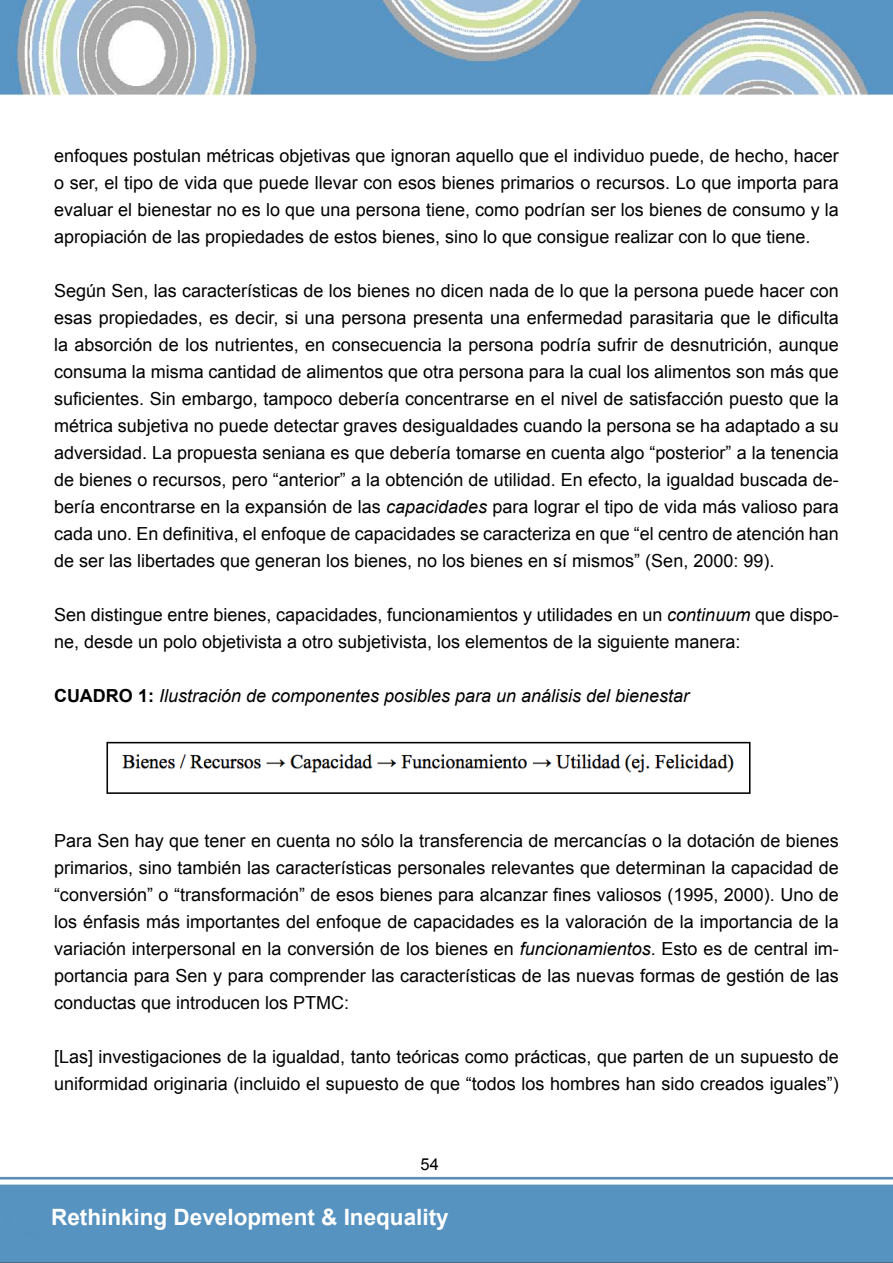
<style>
.page{position:relative;width:893px;height:1263px;background:#fff}
.page>*{position:absolute;margin:0;border:0;box-sizing:border-box;transform-origin:0 0}
.t1{font:700 22.5px "Arial";color:#fff}
.t2{font:18px/27px "Arial";color:#000;text-align:justify}
.t3{font:italic 18px "Arial";color:#000}
.t4{font:16.5px "Arial";color:#000}
.s1{font-style:italic}
.s2{font-weight:700;font-style:normal}
</style>
<div class="page">
<img style="left:0;top:0;width:893px;height:96px">
<img style="left:0;top:1176px;width:893px;height:87px">
<img style="left:106px;top:741px;width:645px;height:53px">
<p class="t2" style="left:54px;top:142px;width:786px">enfoques postulan métricas objetivas que ignoran aquello que el individuo puede, de hecho, hacer o ser, el tipo de vida que puede llevar con esos bienes primarios o recursos. Lo que importa para evaluar el bienestar no es lo que una persona tiene, como podrían ser los bienes de consumo y la apropiación de las propiedades de estos bienes, sino lo que consigue realizar con lo que tiene.</p>
<p class="t2" style="left:54px;top:277px;width:786px">Según Sen, las características de los bienes no dicen nada de lo que la persona puede hacer con esas propiedades, es decir, si una persona presenta una enfermedad parasitaria que le dificulta la absorción de los nutrientes, en consecuencia la persona podría sufrir de desnutrición, aunque consuma la misma cantidad de alimentos que otra persona para la cual los alimentos son más que suficientes. Sin embargo, tampoco debería concentrarse en el nivel de satisfacción puesto que la métrica subjetiva no puede detectar graves desigualdades cuando la persona se ha adaptado a su adversidad. La propuesta seniana es que debería tomarse en cuenta algo “posterior” a la tenencia de bienes o recursos, pero “anterior” a la obtención de utilidad. En efecto, la igualdad buscada de&shy;bería encontrarse en la expansión de las <span class="s1">capacidades</span> para lograr el tipo de vida más valioso para cada uno. En definitiva, el enfoque de capacidades se caracteriza en que “el centro de atención han de ser las libertades que generan los bienes, no los bienes en sí mismos” (Sen, 2000: 99).</p>
<p class="t2" style="left:54px;top:601px;width:786px">Sen distingue entre bienes, capacidades, funcionamientos y utilidades en un <span class="s1">continuum</span> que dispo&shy;ne, desde un polo objetivista a otro subjetivista, los elementos de la siguiente manera:</p>
<p class="t3" style="left:54px;top:684px;width:637px"><span class="s2">CUADRO 1:</span> Ilustración de componentes posibles para un análisis del bienestar</p>
<p class="t2" style="left:54px;top:827px;width:786px">Para Sen hay que tener en cuenta no sólo la transferencia de mercancías o la dotación de bienes primarios, sino también las características personales relevantes que determinan la capacidad de “conversión” o “transformación” de esos bienes para alcanzar fines valiosos (1995, 2000). Uno de los énfasis más importantes del enfoque de capacidades es la valoración de la importancia de la variación interpersonal en la conversión de los bienes en <span class="s1">funcionamientos</span>. Esto es de central im&shy;portancia para Sen y para comprender las características de las nuevas formas de gestión de las conductas que introducen los PTMC:</p>
<p class="t2" style="left:54px;top:1043px;width:786px">[Las] investigaciones de la igualdad, tanto teóricas como prácticas, que parten de un supuesto de uniformidad originaria (incluido el supuesto de que “todos los hombres han sido creados iguales”)</p>
<p class="t4" style="left:421px;top:1154px;width:20px">54</p>
<p class="t1" style="left:51px;top:1202px;width:399px">Rethinking Development &amp; Inequality</p>
</div>
